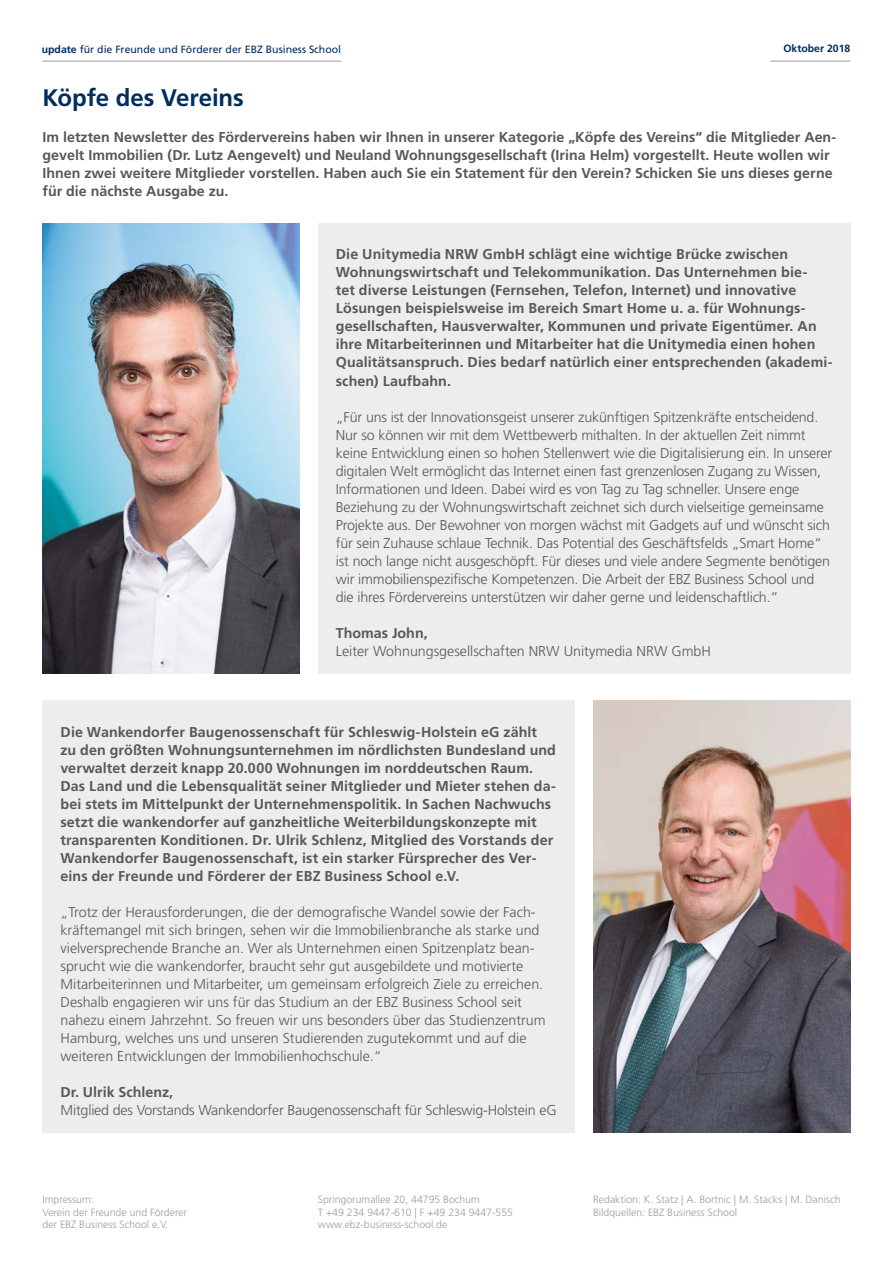
<style>
.page{position:relative;width:893px;height:1263px;background:#fff}
.page>*{position:absolute;margin:0;border:0;box-sizing:border-box;transform-origin:0 0}
.t1{font:700 24px "Frutiger LT Pro";letter-spacing:-.005em;color:#002e5e}
.t2{font:300 14.25px/18px "Frutiger LT Std";letter-spacing:-.01em;color:#57585a}
.t3{font:700 14.25px/18px "Frutiger LT Pro";letter-spacing:.005em;color:#57585a}
.t4{font:300 10.5px/12px "Frutiger LT Std";color:#9f9c9b}
.t5{font:10.5px "Frutiger LT Std";color:#002e5e}
.t6{font:700 10.5px "Frutiger LT Pro";color:#002e5e}
.s1{font-family:"Frutiger LT Pro";font-weight:700}
</style>
<div class="page">
<hr style="left:43px;top:61px;width:298px;height:1px;background:#9f9c9b">
<hr style="left:770px;top:61px;width:80px;height:1px;background:#9f9c9b">
<div style="left:318px;top:223px;width:532px;height:450px;background:#ededed"></div>
<img style="left:43px;top:223px;width:257px;height:450px">
<div style="left:43px;top:700px;width:532px;height:432px;background:#ededed"></div>
<img style="left:593px;top:700px;width:257px;height:432px">
<p class="t5" style="left:42px;top:43px;width:301px"><span class="s1">update</span> für die Freunde und Förderer der EBZ Business School</p>
<p class="t6" style="left:783px;top:43px;width:69px">Oktober 2018</p>
<h1 class="t1" style="left:43px;top:84px;width:203px">Köpfe des Vereins</h1>
<p class="t3" style="left:43px;top:129px;width:795px">Im letzten Newsletter des Fördervereins haben wir Ihnen in unserer Kategorie „Köpfe des Vereins“ die Mitglieder Aen&shy;gevelt Immobilien (Dr. Lutz Aengevelt) und Neuland Wohnungsgesellschaft (Irina Helm) vorgestellt. Heute wollen wir Ihnen zwei weitere Mitglieder vorstellen. Haben auch Sie ein Statement für den Verein? Schicken Sie uns dieses gerne für die nächste Ausgabe zu.</p>
<p class="t3" style="left:336px;top:246px;width:498px">Die Unitymedia NRW GmbH schlägt eine wichtige Brücke zwischen Wohnungswirtschaft und Telekommunikation. Das Unternehmen bie-<br>tet diverse Leistungen (Fernsehen, Telefon, Internet) und innovative Lösungen beispielsweise im Bereich Smart Home u. a. für Wohnungs&shy;gesellschaften, Hausverwalter, Kommunen und private Eigentümer. An ihre Mitarbeiterinnen und Mitarbeiter hat die Unitymedia einen hohen Qualitätsanspruch. Dies bedarf natürlich einer entsprechenden (akademi&shy;schen) Laufbahn.</p>
<p class="t2" style="left:336px;top:408px;width:498px">„Für uns ist der Innovationsgeist unserer zukünftigen Spitzenkräfte entscheidend.<br>Nur so können wir mit dem Wettbewerb mithalten. In der aktuellen Zeit nimmt keine Entwicklung einen so hohen Stellenwert wie die Digitalisierung ein. In unserer digitalen Welt ermöglicht das Internet einen fast grenzenlosen Zugang zu Wissen, Informationen und Ideen. Dabei wird es von Tag zu Tag schneller. Unsere enge Beziehung zu der Wohnungswirtschaft zeichnet sich durch vielseitige gemeinsame Projekte aus. Der Bewohner von morgen wächst mit Gadgets auf und wünscht sich für sein Zuhause schlaue Technik. Das Potential des Geschäftsfelds „Smart Home“ ist noch lange nicht ausgeschöpft. Für dieses und viele andere Segmente benötigen wir immobilienspezifische Kompetenzen. Die Arbeit der EBZ Business School und die ihres Fördervereins unterstützen wir daher gerne und leidenschaftlich.“</p>
<p class="t3" style="left:336px;top:624px;width:93px">Thomas John,</p>
<p class="t2" style="left:336px;top:642px;width:377px">Leiter Wohnungsgesellschaften NRW Unitymedia NRW GmbH</p>
<p class="t3" style="left:61px;top:723px;width:497px">Die Wankendorfer Baugenossenschaft für Schleswig-Holstein eG zählt zu den größten Wohnungsunternehmen im nördlichsten Bundesland und verwaltet derzeit knapp 20.000 Wohnungen im norddeutschen Raum.<br>Das Land und die Lebensqualität seiner Mitglieder und Mieter stehen da&shy;bei stets im Mittelpunkt der Unternehmenspolitik. In Sachen Nachwuchs setzt die wankendorfer auf ganzheitliche Weiterbildungskonzepte mit transparenten Konditionen. Dr. Ulrik Schlenz, Mitglied des Vorstands der Wankendorfer Baugenossenschaft, ist ein starker Fürsprecher des Ver&shy;eins der Freunde und Förderer der EBZ Business School e.V.</p>
<p class="t2" style="left:61px;top:903px;width:487px">„Trotz der Herausforderungen, die der demografische Wandel sowie der Fach&shy;kräftemangel mit sich bringen, sehen wir die Immobilienbranche als starke und vielversprechende Branche an. Wer als Unternehmen einen Spitzenplatz bean&shy;sprucht wie die wankendorfer, braucht sehr gut ausgebildete und motivierte Mitarbeiterinnen und Mitarbeiter, um gemeinsam erfolgreich Ziele zu erreichen.<br>Deshalb engagieren wir uns für das Studium an der EBZ Business School seit nahezu einem Jahrzehnt. So freuen wir uns besonders über das Studienzentrum Hamburg, welches uns und unseren Studierenden zugutekommt und auf die weiteren Entwicklungen der Immobilienhochschule.“</p>
<p class="t3" style="left:61px;top:1083px;width:114px">Dr. Ulrik Schlenz,</p>
<p class="t2" style="left:61px;top:1101px;width:498px">Mitglied des Vorstands Wankendorfer Baugenossenschaft für Schleswig-Holstein eG</p>
<p class="t4" style="left:43px;top:1194px;width:146px">Impressum:<br>Verein der Freunde und Förderer der EBZ Business School e.V.</p>
<p class="t4" style="left:318px;top:1194px;width:197px">Springorumallee 20, 44795 Bochum<br>T +49 234 9447-610 | F +49 234 9447-555 www.ebz-business-school.de</p>
<p class="t4" style="left:593px;top:1194px;width:249px">Redaktion: K. Statz | A. Bortnic | M. Stacks | M. Danisch<br>Bildquellen: EBZ Business School</p>
</div>
